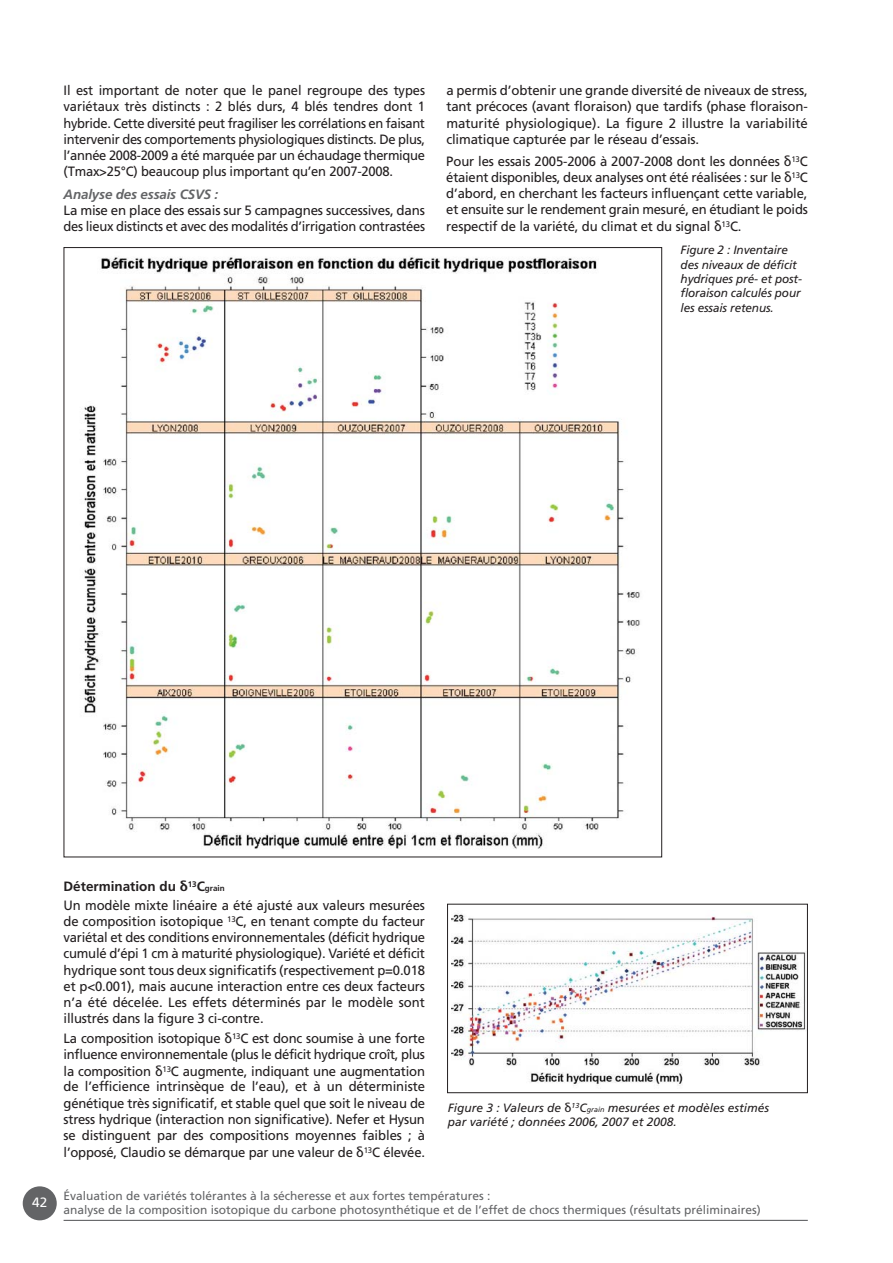
<style>
.page{position:relative;width:893px;height:1263px;background:#fff}
.page>*{position:absolute;margin:0;border:0;box-sizing:border-box;transform-origin:0 0}
.t1{font:13.5px/16.2px "Frutiger";letter-spacing:-.015em;color:#231f20;text-align:justify}
.t2{font:13.5px/16.2px "Frutiger";letter-spacing:-.015em;color:#231f20;text-align:justify;scale:.96 1}
.t3{font:italic 700 13.5px "Frutiger";letter-spacing:-.01em;color:#636466}
.t4{font:13.5px "Frutiger";color:#fff}
.t5{font:italic 12px/14.4px "Frutiger";letter-spacing:-.01em;color:#231f20}
.t6{font:12px/14.4px "Frutiger";color:#636466}
.s1{font-family:"Lucida Grande"}
.s2{font-weight:700}
.s3{font-family:"Lucida Grande";font-weight:700}
.s4{font-weight:700;font-size:8.1px}
.s5{font-family:"Lucida Grande";font-style:normal}
.s6{font-size:7.2px}
</style>
<div class="page">
<div style="left:23px;top:1186px;width:34px;height:34px;background:#636466;border-radius:50%"></div>
<hr style="left:64px;top:1220px;width:744px;height:1px;background:#636466">
<img style="left:84px;top:256px;width:556px;height:593px">
<img style="left:452px;top:913px;width:354px;height:173px">
<div style="left:447px;top:904px;width:361px;height:189px;border:1px solid #231f20"></div>
<p class="t2" style="left:64px;top:84px;width:378px">Il est important de noter que le panel regroupe des types variétaux très distincts : 2 blés durs, 4 blés tendres dont 1 hybride. Cette diversité peut fragiliser les corrélations en faisant intervenir des comportements physiologiques distincts. De plus, l’année 2008-2009 a été marquée par un échaudage thermique (Tmax&gt;25°C) beaucoup plus important qu’en 2007-2008.</p>
<p class="t3" style="left:64px;top:189px;width:156px">Analyse des essais CSVS :</p>
<p class="t1" style="left:64px;top:203px;width:363px">La mise en place des essais sur 5 campagnes successives, dans des lieux distincts et avec des modalités d’irrigation contrastées</p>
<p class="t1" style="left:446px;top:84px;width:363px">a permis d’obtenir une grande diversité de niveaux de stress, tant précoces (avant floraison) que tardifs (phase floraison&shy;maturité physiologique). La figure 2 illustre la variabilité climatique capturée par le réseau d’essais.</p>
<p class="t1" style="left:446px;top:154px;width:363px">Pour les essais 2005-2006 à 2007-2008 dont les données <span class="s1">δ</span><sup>13</sup>C étaient disponibles, deux analyses ont été réalisées : sur le <span class="s1">δ</span><sup>13</sup>C d’abord, en cherchant les facteurs influençant cette variable, et ensuite sur le rendement grain mesuré, en étudiant le poids respectif de la variété, du climat et du signal <span class="s1">δ</span><sup>13</sup>C.</p>
<p class="t5" style="left:680px;top:244px;width:123px">Figure 2 : Inventaire des niveaux de déficit hydriques pré- et post&shy;floraison calculés pour les essais retenus.</p>
<p class="t1" style="left:64px;top:878px;width:363px;line-height:19px"><span class="s2">Détermination du</span> <span class="s3">δ</span><sup>13</sup><span class="s2">C</span><span class="s4">grain<br></span>Un modèle mixte linéaire a été ajusté aux valeurs mesurées</p>
<p class="t1" style="left:64px;top:914px;width:363px">de composition isotopique <sup>13</sup>C, en tenant compte du facteur variétal et des conditions environnementales (déficit hydrique cumulé d’épi 1 cm à maturité physiologique). Variété et déficit hydrique sont tous deux significatifs (respectivement p=0.018 et p&lt;0.001), mais aucune interaction entre ces deux facteurs n’a été décelée. Les effets déterminés par le modèle sont illustrés dans la figure 3 ci-contre.</p>
<p class="t1" style="left:64px;top:1031px;width:363px">La composition isotopique <span class="s1">δ</span><sup>13</sup>C est donc soumise à une forte influence environnementale (plus le déficit hydrique croît, plus la composition <span class="s1">δ</span><sup>13</sup>C augmente, indiquant une augmentation de l’efficience intrinsèque de l’eau), et à un déterministe génétique très significatif, et stable quel que soit le niveau de stress hydrique (interaction non significative). Nefer et Hysun se distinguent par des compositions moyennes faibles ; à l’opposé, Claudio se démarque par une valeur de <span class="s1">δ</span><sup>13</sup>C élevée.</p>
<p class="t5" style="left:448px;top:1101px;width:323px">Figure 3 : Valeurs de <span class="s5">δ</span><sup>13</sup>C<span class="s6">grain</span> mesurées et modèles estimés par variété ; données 2006, 2007 et 2008.</p>
<p class="t4" style="left:32px;top:1197px;width:16px">42</p>
<p class="t6" style="left:64px;top:1189px;width:698px">Évaluation de variétés tolérantes à la sécheresse et aux fortes températures :<br>analyse de la composition isotopique du carbone photosynthétique et de l’effet de chocs thermiques (résultats préliminaires)</p>
</div>
